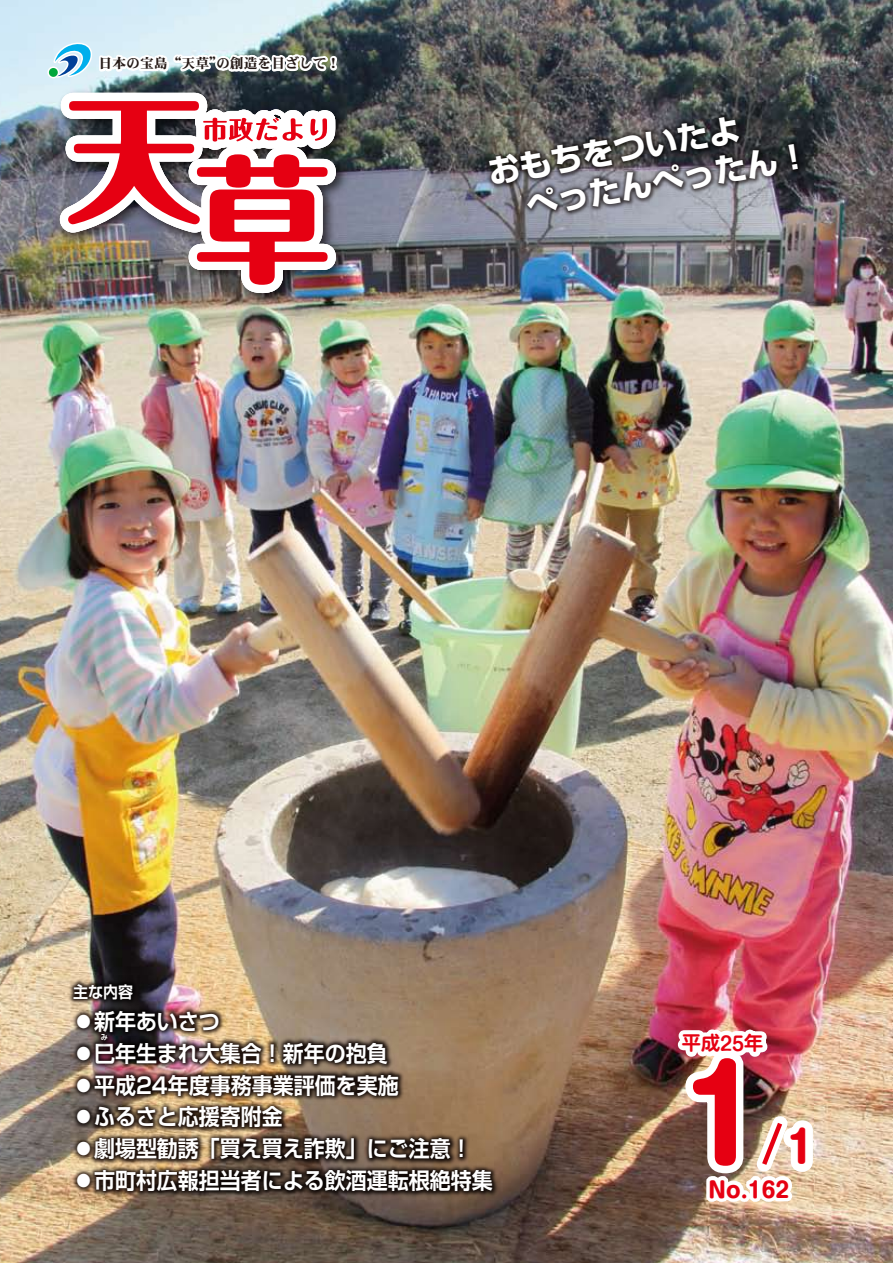
<style>
.page{position:relative;width:893px;height:1263px;background:#fff}
.page>*{position:absolute;margin:0;border:0;box-sizing:border-box;transform-origin:0 0}
.t1{font:700 125.25px "Shin M Go Pro";color:#e60012}
.t2{font:700 42.45px "Shin M Go Pro";color:#e60012}
.t3{font:700 31.95px/38.2px "Shin Go Pro";color:#fff}
.t4{font:700 22.35px "Shin Go Pro De";color:#fff;scale:.94 1}
.t5{font:700 21.3px "Shin M Go Pro";color:#e60012}
.t6{font:700 19.2px "Shin M Go Pro De";color:#e60012}
.t7{font:700 15.9px "Shin Go Pro De";color:#fff;scale:.94 1}
.t8{font:13.8px "DFHS Mincho Std W9";color:#231815}
.t9{font:700 7.5px "Shin Go Pro De";color:#fff;scale:.94 1}
</style>
<div class="page">
<img style="left:0;top:0;width:893px;height:1263px">
<div style="left:47px;top:66px;width:12px;height:12px;border:3px solid #fff;border-radius:50%"></div>
<div style="left:49px;top:68px;width:9px;height:9px;background:#00a73c;border-radius:50%"></div>
<img style="left:15px;top:925px;width:579px;height:338px">
<img style="left:43px;top:976px;width:123px;height:124px">
<img style="left:428px;top:46px;width:438px;height:237px">
<img style="left:51px;top:84px;width:302px;height:226px">
<img style="left:52px;top:0;width:294px;height:301px">
<img style="left:673px;top:1022px;width:147px;height:203px">
<p class="t8" style="left:99px;top:56px;width:243px">日本の宝島“天草”の創造を目ざして！</p>
<h3 class="t3" style="left:484px;top:150px;width:320px;rotate:-10deg">おもちをついたよ<br>　ぺったんぺったん！</h3>
<p class="t7" style="left:73px;top:979px;width:65px">主な内容</p>
<p class="t4" style="left:73px;top:1003px;width:158px">●新年あいさつ</p>
<p class="t4" style="left:73px;top:1035px;width:336px">●巳年生まれ大集合！新年の抱負</p>
<p class="t4" style="left:73px;top:1067px;width:348px">●平成24年度事務事業評価を実施</p>
<p class="t4" style="left:73px;top:1098px;width:225px">●ふるさと応援寄附金</p>
<p class="t4" style="left:73px;top:1130px;width:426px">●劇場型勧誘「買え買え詐欺」にご注意！</p>
<p class="t4" style="left:73px;top:1162px;width:448px">●市町村広報担当者による飲酒運転根絶特集</p>
<p class="t9" style="left:101px;top:1031px;width:9px">み</p>
<p class="t6" style="left:682px;top:1027px;width:83px">平成25年</p>
<h1 class="t1" style="left:681px;top:1013px;width:83px">1</h1>
<h2 class="t2" style="left:787px;top:1113px;width:29px">1</h2>
<p class="t5" style="left:708px;top:1172px;width:83px">No.162</p>
</div>
